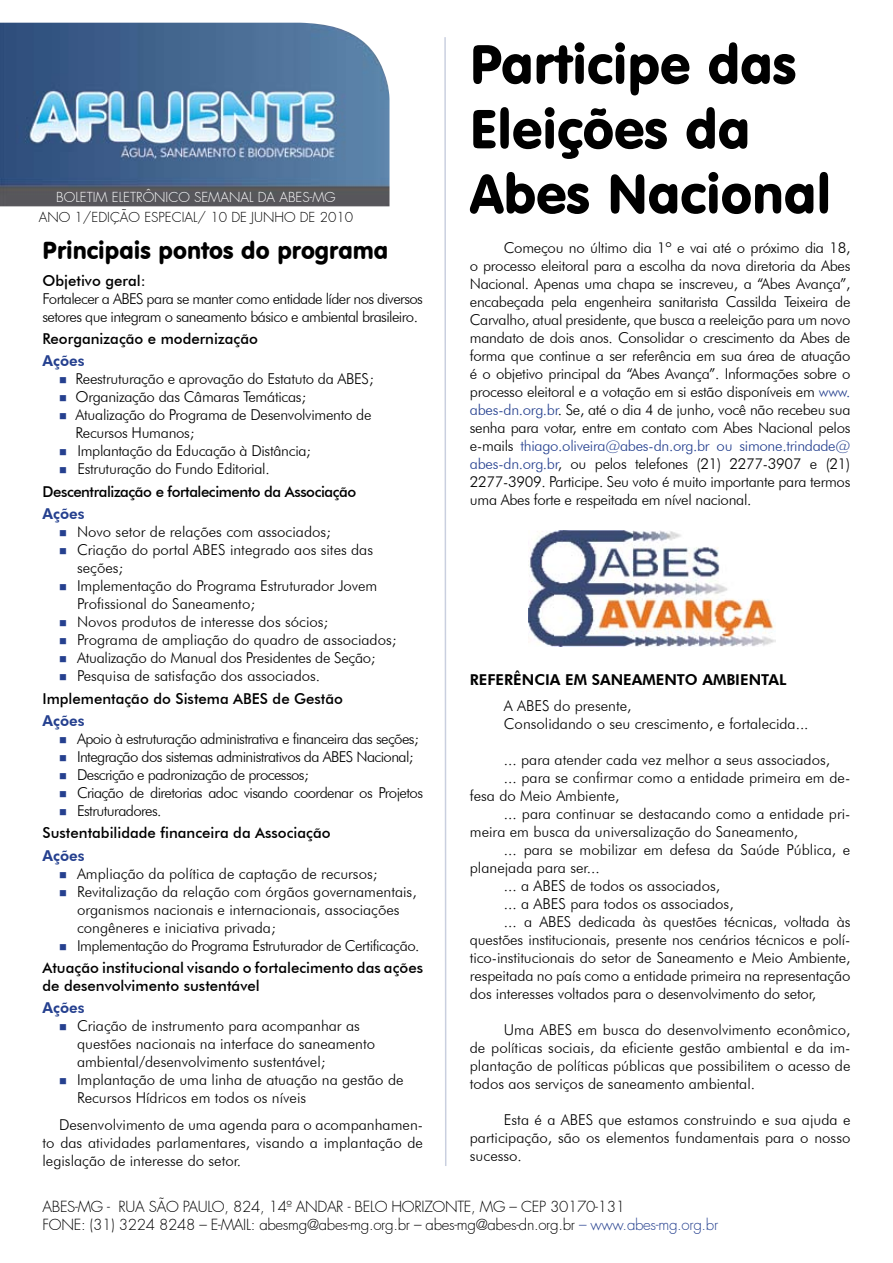
<style>
.page{position:relative;width:893px;height:1263px;background:#fff}
.page>*{position:absolute;margin:0;border:0;box-sizing:border-box;transform-origin:0 0}
.t1{font:54px/64.8px "VAG Rounded BT";color:#000}
.t2{font:24px "VAG Rounded BT";color:#000}
.t3{font:300 15px/18px "Futura BT";color:#000}
.t4{font:300 15px/18px "Futura BT";letter-spacing:-.04em;color:#000}
.t5{font:300 15px/18px "Futura BT";letter-spacing:-.02em;color:#000}
.t6{font:300 15px/18px "Futura";letter-spacing:-.02em;color:#000}
.t7{font:500 15px/22.4px "Futura BT";color:#000}
.t8{font:300 15px/22.4px "Futura BT";letter-spacing:-.03em;color:#000;text-align:right}
.t9{font:500 15px/22.4px "Futura BT";letter-spacing:-.03em;color:#000}
.t10{font:800 15px "Futura BT";color:#000}
.t11{font:800 15px "Futura BT";color:#25408f}
.t12{font:300 13.5px "Futura";color:#000}
.t13{font:300 13.5px "Futura";color:#fff}
.s1{color:#25408f}
.s2{font-weight:300}
.s3{font-weight:500}
</style>
<div class="page">
<img style="left:0;top:23px;width:389px;height:183px">
<svg style="left:444px;top:37px;width:3px;height:1129px"></svg>
<img style="left:529px;top:530px;width:247px;height:116px">
<p class="t13" style="left:56px;top:188px;width:281px">BOLETIM ELETRÔNICO SEMANAL DA ABES-MG</p>
<p class="t12" style="left:39px;top:208px;width:316px">ANO 1/EDIÇÃO ESPECIAL/ 10 DE JUNHO DE 2010</p>
<h2 class="t2" style="left:43px;top:235px;width:347px">Principais pontos do programa</h2>
<p class="t7" style="left:43px;top:269px;width:105px">Objetivo geral:</p>
<p class="t4" style="left:43px;top:289px;width:382px">Fortalecer a ABES para se manter como entidade líder nos diversos setores que integram o saneamento básico e ambiental brasileiro.</p>
<p class="t7" style="left:43px;top:327px;width:217px">Reorganização e modernização</p>
<p class="t11" style="left:43px;top:352px;width:44px">Ações</p>
<p class="t5" style="left:59px;top:370px;width:316px"><span class="s1">■</span> Reestruturação e aprovação do Estatuto da ABES;</p>
<p class="t5" style="left:59px;top:388px;width:248px"><span class="s1">■</span> Organização das Câmaras Temáticas;</p>
<p class="t5" style="left:76px;top:406px;width:297px;text-indent:-16px"><span class="s1">■</span> Atualização do Programa de Desenvolvimento de<br>Recursos Humanos;</p>
<p class="t5" style="left:59px;top:442px;width:253px"><span class="s1">■</span> Implantação da Educação à Distância;</p>
<p class="t9" style="left:43px;top:458px;width:315px;text-indent:17px"><span class="s1">■</span> <span class="s2">Estruturação do Fundo Editorial.<br></span>Descentralização e fortalecimento da Associação</p>
<p class="t11" style="left:43px;top:504px;width:44px">Ações</p>
<p class="t3" style="left:59px;top:522px;width:273px"><span class="s1">■</span> Novo setor de relações com associados;</p>
<p class="t3" style="left:77px;top:540px;width:298px;text-indent:-18px"><span class="s1">■</span> Criação do portal ABES integrado aos sites das seções;</p>
<p class="t3" style="left:77px;top:577px;width:302px;text-indent:-18px"><span class="s1">■</span> Implementação do Programa Estruturador Jovem<br>Profissional do Saneamento;</p>
<p class="t3" style="left:59px;top:613px;width:271px"><span class="s1">■</span> Novos produtos de interesse dos sócios;</p>
<p class="t3" style="left:59px;top:631px;width:339px"><span class="s1">■</span> Programa de ampliação do quadro de associados;</p>
<p class="t5" style="left:59px;top:649px;width:318px"><span class="s1">■</span> Atualização do Manual dos Presidentes de Seção;</p>
<p class="t3" style="left:43px;top:665px;width:302px;line-height:22.4px;text-align:center"><span class="s1">■</span> Pesquisa de satisfação dos associados.<br><span class="s3">Implementação do Sistema ABES de Gestão</span></p>
<p class="t11" style="left:43px;top:711px;width:44px">Ações</p>
<p class="t4" style="left:59px;top:729px;width:361px"><span class="s1">■</span> Apoio à estruturação administrativa e financeira das seções;</p>
<p class="t4" style="left:59px;top:747px;width:356px"><span class="s1">■</span> Integração dos sistemas administrativos da ABES Nacional;</p>
<p class="t4" style="left:59px;top:765px;width:251px"><span class="s1">■</span> Descrição e padronização de processos;</p>
<p class="t4" style="left:59px;top:783px;width:366px"><span class="s1">■</span> Criação de diretorias adoc visando coordenar os Projetos</p>
<p class="t7" style="left:43px;top:799px;width:290px;text-indent:17px"><span class="s1">■</span> <span class="s2">Estruturadores.<br></span>Sustentabilidade financeira da Associação</p>
<p class="t11" style="left:43px;top:846px;width:44px">Ações</p>
<p class="t3" style="left:59px;top:864px;width:320px"><span class="s1">■</span> Ampliação da política de captação de recursos;</p>
<p class="t3" style="left:77px;top:882px;width:341px;text-indent:-18px"><span class="s1">■</span> Revitalização da relação com órgãos governamentais, organismos nacionais e internacionais, associações congêneres e iniciativa privada;</p>
<p class="t8" style="left:43px;top:934px;width:382px"><span class="s1">■</span> Implementação do Programa Estruturador de Certificação.<br><span class="s3">Atuação institucional visando o fortalecimento das ações</span></p>
<p class="t7" style="left:43px;top:974px;width:219px">de desenvolvimento sustentável</p>
<p class="t11" style="left:43px;top:999px;width:44px">Ações</p>
<p class="t3" style="left:77px;top:1017px;width:300px;text-indent:-18px"><span class="s1">■</span> Criação de instrumento para acompanhar as questões nacionais na interface do saneamento ambiental/desenvolvimento sustentável;</p>
<p class="t3" style="left:77px;top:1071px;width:328px;text-indent:-18px"><span class="s1">■</span> Implantação de uma linha de atuação na gestão de<br>Recursos Hídricos em todos os níveis</p>
<p class="t3" style="left:43px;top:1115px;width:382px;text-align:justify;text-indent:16px">Desenvolvimento de uma agenda para o acompanhamen&shy;to das atividades parlamentares, visando a implantação de legislação de interesse do setor.</p>
<h1 class="t1" style="left:470px;top:31px;width:363px">Participe das<br>Eleições da<br>Abes Nacional</h1>
<p class="t3" style="left:470px;top:238px;width:382px;text-align:justify;text-indent:34px">Começou no último dia 1º e vai até o próximo dia 18, o processo eleitoral para a escolha da nova diretoria da Abes Nacional. Apenas uma chapa se inscreveu, a “Abes Avança”, encabeçada pela engenheira sanitarista Cassilda Teixeira de Carvalho, atual presidente, que busca a reeleição para um novo mandato de dois anos. Consolidar o crescimento da Abes de forma que continue a ser referência em sua área de atuação é o objetivo principal da “Abes Avança”. Informações sobre o processo eleitoral e a votação em si estão disponíveis em <span class="s1">www. abes-dn.org.br</span>. Se, até o dia 4 de junho, você não recebeu sua senha para votar, entre em contato com Abes Nacional pelos e-mails <span class="s1">thiago.oliveira@abes-dn.org.br ou simone.trindade@ abes-dn.org.br</span>, ou pelos telefones (21) 2277-3907 e (21)<br>2277-3909. Participe. Seu voto é muito importante para termos uma Abes forte e respeitada em nível nacional.</p>
<p class="t10" style="left:470px;top:670px;width:318px">REFERÊNCIA EM SANEAMENTO AMBIENTAL</p>
<p class="t3" style="left:504px;top:697px;width:306px">A ABES do presente,<br>Consolidando o seu crescimento, e fortalecida...</p>
<p class="t3" style="left:504px;top:751px;width:328px">... para atender cada vez melhor a seus associados,</p>
<p class="t3" style="left:504px;top:769px;width:348px">... para se confirmar como a entidade primeira em de-</p>
<p class="t3" style="left:470px;top:787px;width:151px">fesa do Meio Ambiente,</p>
<p class="t3" style="left:504px;top:805px;width:348px">... para continuar se destacando como a entidade pri-</p>
<p class="t3" style="left:470px;top:823px;width:330px">meira em busca da universalização do Saneamento,</p>
<p class="t3" style="left:504px;top:841px;width:348px">... para se mobilizar em defesa da Saúde Pública, e</p>
<p class="t3" style="left:470px;top:859px;width:131px">planejada para ser...</p>
<p class="t3" style="left:504px;top:877px;width:218px">... a ABES de todos os associados,</p>
<p class="t3" style="left:504px;top:895px;width:231px">... a ABES para todos os associados,</p>
<p class="t3" style="left:504px;top:913px;width:348px">... a ABES dedicada às questões técnicas, voltada às</p>
<p class="t3" style="left:470px;top:931px;width:382px">questões institucionais, presente nos cenários técnicos e polí-</p>
<p class="t3" style="left:470px;top:949px;width:382px">tico-institucionais do setor de Saneamento e Meio Ambiente,</p>
<p class="t3" style="left:470px;top:967px;width:382px">respeitada no país como a entidade primeira na representação</p>
<p class="t3" style="left:470px;top:985px;width:348px">dos interesses voltados para o desenvolvimento do setor,</p>
<p class="t3" style="left:470px;top:1021px;width:382px;text-align:justify;text-indent:34px">Uma ABES em busca do desenvolvimento econômico, de políticas sociais, da eficiente gestão ambiental e da im&shy;plantação de políticas públicas que possibilitem o acesso de todos aos serviços de saneamento ambiental.</p>
<p class="t3" style="left:470px;top:1111px;width:382px;text-align:justify;text-indent:34px">Esta é a ABES que estamos construindo e sua ajuda e participação, são os elementos fundamentais para o nosso sucesso.</p>
<p class="t6" style="left:43px;top:1197px;width:677px">ABES-MG - RUA SÃO PAULO, 824, 14º ANDAR - BELO HORIZONTE, MG – CEP 30170-131<br>FONE: (31) 3224 8248 – E-MAIL: ABESMG@ABES-MG.ORG.BR – ABES-MG@ABES-DN.ORG.BR <span class="s1">– WWW.ABES-MG.ORG.BR</span></p>
</div>
